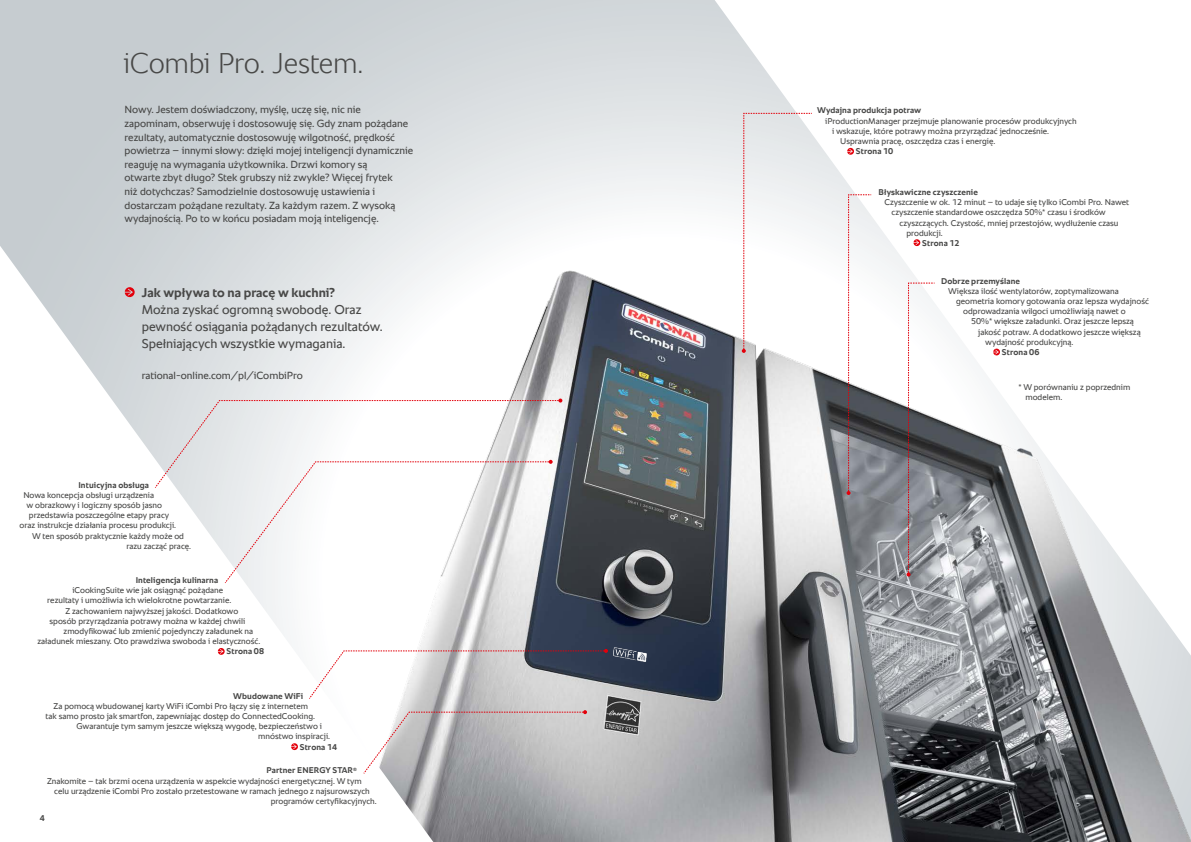
<style>
.page{position:relative;width:1191px;height:842px;background:#fff}
.page>*{position:absolute;margin:0;border:0;box-sizing:border-box;transform-origin:0 0}
.t1{font:300 29px "RATIONAL Sans TT";letter-spacing:-.015em;color:#484847}
.t2{font:13px/17px "RATIONAL Sans TT";color:#484847}
.t3{font:700 13px "RATIONAL Sans TT";color:#484847}
.t4{font:10.5px/13.6px "RATIONAL Sans TT";color:#484847}
.t5{font:8.5px/10.2px "RATIONAL Sans TT";color:#484847}
.t6{font:700 8.5px "RATIONAL Sans TT";letter-spacing:.015em;color:#484847}
</style>
<div class="page">
<svg style="left:0;top:0;width:734px;height:323px;background:#ccd2d5"></svg>
<img style="left:56px;top:27px;width:1135px;height:815px">
<svg style="left:154px;top:399px;width:408px;height:183px"></svg>
<svg style="left:846px;top:194px;width:25px;height:301px"></svg>
<svg style="left:906px;top:283px;width:29px;height:293px"></svg>
<svg style="left:742px;top:113px;width:70px;height:240px"></svg>
<svg style="left:847px;top:148px;width:7px;height:7px"></svg>
<svg style="left:218px;top:648px;width:7px;height:7px"></svg>
<svg style="left:125px;top:287px;width:10px;height:10px"></svg>
<svg style="left:993px;top:349px;width:7px;height:6px"></svg>
<svg style="left:913px;top:239px;width:7px;height:7px"></svg>
<svg style="left:363px;top:710px;width:224px;height:64px;background:#c2bfc1"></svg>
<svg style="left:309px;top:649px;width:299px;height:50px"></svg>
<svg style="left:291px;top:743px;width:7px;height:7px"></svg>
<img style="left:595px;top:630px;width:71px;height:41px">
<h1 class="t1" style="left:123px;top:42px;width:241px">iCombi Pro. Jestem.</h1>
<p class="t4" style="left:125px;top:103px;width:290px">Nowy. Jestem doświadczony, myślę, uczę się, nic nie zapominam, obserwuję i dostosowuję się. Gdy znam pożądane rezultaty, automatycznie dostosowuję wilgotność, prędkość powietrza – innymi słowy: dzięki mojej inteligencji dynamicznie reaguję na wymagania użytkownika. Drzwi komory są<br>otwarte zbyt długo? Stek grubszy niż zwykle? Więcej frytek<br>niż dotychczas? Samodzielnie dostosowuję ustawienia i dostarczam pożądane rezultaty. Za każdym razem. Z wysoką wydajnością. Po to w końcu posiadam moją inteligencję.</p>
<p class="t6" style="left:817px;top:104px;width:106px">Wydajna produkcja potraw</p>
<p class="t5" style="left:825px;top:116px;width:253px">iProductionManager przejmuje planowanie procesów produkcyjnych</p>
<p class="t5" style="left:832px;top:126px;width:218px">i wskazuje, które potrawy można przyrządzać jednocześnie.</p>
<p class="t5" style="left:840px;top:136px;width:157px">Usprawnia pracę, oszczędza czas i energię.</p>
<p class="t6" style="left:856px;top:145px;width:39px">Strona 10</p>
<p class="t6" style="left:878px;top:186px;width:101px">Błyskawiczne czyszczenie</p>
<p class="t5" style="left:891px;top:197px;width:239px;text-indent:-7px">Czyszczenie w ok. 12 minut – to udaje się tylko iCombi Pro. Nawet czyszczenie standardowe oszczędza 50%* czasu i środków</p>
<p class="t5" style="left:906px;top:218px;width:213px;text-indent:-7px">czyszczących. Czystość, mniej przestojów, wydłużenie czasu produkcji.</p>
<p class="t6" style="left:922px;top:237px;width:39px">Strona 12</p>
<h2 class="t3" style="left:142px;top:283px;width:195px">Jak wpływa to na pracę w kuchni?</h2>
<h2 class="t2" style="left:142px;top:301px;width:242px">Można zyskać ogromną swobodę. Oraz pewność osiągania pożądanych rezultatów.<br>Spełniających wszystkie wymagania.</h2>
<p class="t4" style="left:142px;top:368px;width:163px">rational-online.com/pl/iCombiPro</p>
<p class="t6" style="left:78px;top:479px;width:72px">Intuicyjna obsługa</p>
<p class="t5" style="left:23px;top:490px;width:132px">Nowa koncepcja obsługi urządzenia</p>
<p class="t5" style="left:26px;top:500px;width:137px">w obrazkowy i logiczny sposób jasno</p>
<p class="t5" style="left:29px;top:510px;width:142px">przedstawia poszczególne etapy pracy</p>
<p class="t5" style="left:20px;top:520px;width:158px">oraz instrukcje działania procesu produkcji.</p>
<p class="t5" style="left:32px;top:531px;width:153px">W ten sposób praktycznie każdy może od</p>
<p class="t5" style="left:126px;top:541px;width:66px">razu zacząć pracę.</p>
<p class="t6" style="left:136px;top:574px;width:84px">Inteligencja kulinarna</p>
<p class="t5" style="left:72px;top:585px;width:152px">iCookingSuite wie jak osiągnąć pożądane</p>
<p class="t5" style="left:47px;top:595px;width:185px">rezultaty i umożliwia ich wielokrotne powtarzanie.</p>
<p class="t5" style="left:65px;top:605px;width:174px">Z zachowaniem najwyższej jakości. Dodatkowo</p>
<p class="t5" style="left:50px;top:616px;width:197px">sposób przyrządzania potrawy można w każdej chwili</p>
<p class="t5" style="left:64px;top:626px;width:191px">zmodyfikować lub zmienić pojedynczy załadunek na</p>
<p class="t5" style="left:37px;top:636px;width:224px">załadunek mieszany. Oto prawdziwa swoboda i elastyczność.</p>
<p class="t6" style="left:227px;top:645px;width:39px">Strona 08</p>
<p class="t6" style="left:233px;top:689px;width:71px">Wbudowane WiFi</p>
<p class="t5" style="left:54px;top:701px;width:256px">Za pomocą wbudowanej karty WiFi iCombi Pro łączy się z internetem</p>
<p class="t5" style="left:45px;top:711px;width:271px">tak samo prosto jak smartfon, zapewniając dostęp do ConnectedCooking.</p>
<p class="t5" style="left:77px;top:721px;width:247px">Gwarantuje tym samym jeszcze większą wygodę, bezpieczeństwo i</p>
<p class="t5" style="left:258px;top:731px;width:73px">mnóstwo inspiracji.</p>
<p class="t6" style="left:300px;top:740px;width:39px">Strona 14</p>
<p class="t6" style="left:267px;top:764px;width:92px">Partner ENERGY STAR<sup>®</sup></p>
<p class="t5" style="left:47px;top:776px;width:316px">Znakomite – tak brzmi ocena urządzenia w aspekcie wydajności energetycznej. W tym</p>
<p class="t5" style="left:54px;top:786px;width:317px">celu urządzenie iCombi Pro zostało przetestowane w ramach jednego z najsurowszych</p>
<p class="t5" style="left:271px;top:796px;width:108px">programów certyfikacyjnych.</p>
<p class="t6" style="left:40px;top:812px;width:7px">4</p>
<p class="t6" style="left:941px;top:274px;width:80px">Dobrze przemyślane</p>
<p class="t5" style="left:948px;top:286px;width:172px">Większa ilość wentylatorów, zoptymalizowana</p>
<p class="t5" style="left:956px;top:296px;width:194px">geometria komory gotowania oraz lepsza wydajność</p>
<p class="t5" style="left:963px;top:306px;width:164px">odprowadzania wilgoci umożliwiają nawet o</p>
<p class="t5" style="left:971px;top:316px;width:164px">50%* większe załadunki. Oraz jeszcze lepszą</p>
<p class="t5" style="left:978px;top:327px;width:164px">jakość potraw. A dodatkowo jeszcze większą</p>
<p class="t5" style="left:985px;top:337px;width:90px">wydajność produkcyjną.</p>
<p class="t6" style="left:1002px;top:346px;width:39px">Strona 06</p>
<p class="t5" style="left:1025px;top:382px;width:106px;text-indent:-7px">* W porównaniu z poprzednim modelem.</p>
</div>
